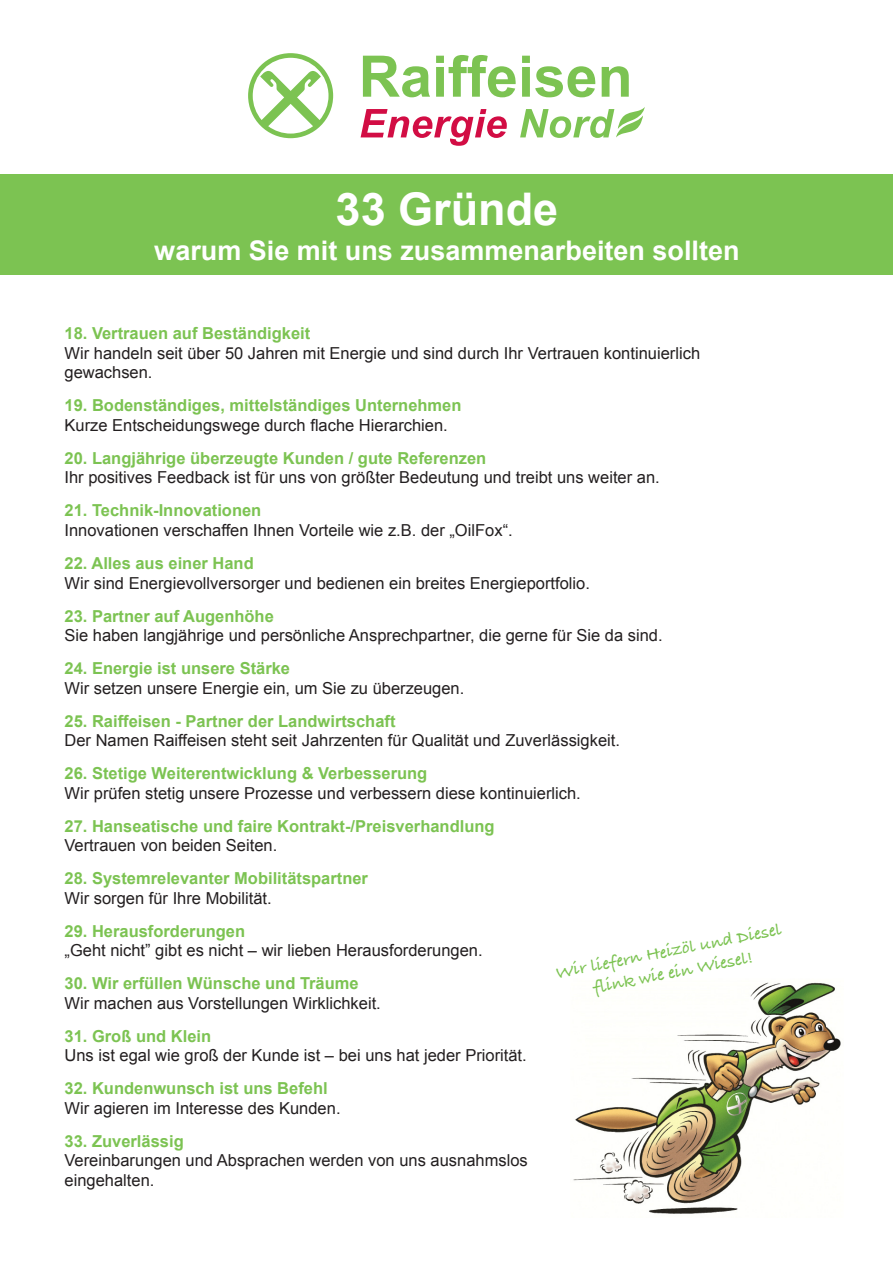
<style>
.page{position:relative;width:893px;height:1263px;background:#fff}
.page>*{position:absolute;margin:0;border:0;box-sizing:border-box;transform-origin:0 0}
.t1{font:700 45px "Arial";color:#fff}
.t2{font:700 27px "Arial";color:#fff}
.t3{font:18px/21.6px "Bradley Hand ITCTT Bold";color:#7cc352;text-align:center}
.t4{font:16.5px/19.5px "Arial";color:#231f20}
.t5{font:700 16.5px "Arial";color:#7cc352}
</style>
<div class="page">
<img style="left:573px;top:982px;width:268px;height:232px">
<div style="left:0;top:174px;width:893px;height:101px;background:#7cc352"></div>
<svg style="left:363px;top:55px;width:266px;height:42px"></svg>
<svg style="left:248px;top:53px;width:85px;height:85px"></svg>
<svg style="left:361px;top:109px;width:146px;height:37px"></svg>
<svg style="left:520px;top:107px;width:125px;height:31px"></svg>
<h1 class="t1" style="left:336px;top:179px;width:224px">33 Gründe</h1>
<h2 class="t2" style="left:154px;top:232px;width:587px">warum Sie mit uns zusammenarbeiten sollten</h2>
<p class="t5" style="left:65px;top:323px;width:247px">18. Vertrauen auf Beständigkeit</p>
<p class="t4" style="left:65px;top:344px;width:637px">Wir handeln seit über 50 Jahren mit Energie und sind durch Ihr Vertrauen kontinuierlich gewachsen.</p>
<p class="t5" style="left:65px;top:395px;width:399px">19. Bodenständiges, mittelständiges Unternehmen</p>
<p class="t4" style="left:65px;top:416px;width:385px">Kurze Entscheidungswege durch flache Hierarchien.</p>
<p class="t5" style="left:65px;top:447px;width:423px">20. Langjährige überzeugte Kunden / gute Referenzen</p>
<p class="t4" style="left:65px;top:468px;width:597px">Ihr positives Feedback ist für uns von größter Bedeutung und treibt uns weiter an.</p>
<p class="t5" style="left:65px;top:500px;width:198px">21. Technik-Innovationen</p>
<p class="t4" style="left:65px;top:521px;width:450px">Innovationen verschaffen Ihnen Vorteile wie z.B. der „OilFox“.</p>
<p class="t5" style="left:65px;top:552px;width:191px">22. Alles aus einer Hand</p>
<p class="t4" style="left:65px;top:573px;width:527px">Wir sind Energievollversorger und bedienen ein breites Energieportfolio.</p>
<p class="t5" style="left:65px;top:605px;width:211px">23. Partner auf Augenhöhe</p>
<p class="t4" style="left:65px;top:626px;width:600px">Sie haben langjährige und persönliche Ansprechpartner, die gerne für Sie da sind.</p>
<p class="t5" style="left:65px;top:657px;width:227px">24. Energie ist unsere Stärke</p>
<p class="t4" style="left:65px;top:678px;width:401px">Wir setzen unsere Energie ein, um Sie zu überzeugen.</p>
<p class="t5" style="left:65px;top:710px;width:333px">25. Raiffeisen - Partner der Landwirtschaft</p>
<p class="t4" style="left:65px;top:731px;width:557px">Der Namen Raiffeisen steht seit Jahrzenten für Qualität und Zuverlässigkeit.</p>
<p class="t5" style="left:65px;top:762px;width:364px">26. Stetige Weiterentwicklung &amp; Verbesserung</p>
<p class="t4" style="left:65px;top:783px;width:518px">Wir prüfen stetig unsere Prozesse und verbessern diese kontinuierlich.</p>
<p class="t5" style="left:65px;top:815px;width:432px">27. Hanseatische und faire Kontrakt-/Preisverhandlung</p>
<p class="t4" style="left:65px;top:836px;width:214px">Vertrauen von beiden Seiten.</p>
<p class="t5" style="left:65px;top:867px;width:305px">28. Systemrelevanter Mobilitätspartner</p>
<p class="t4" style="left:65px;top:888px;width:209px">Wir sorgen für Ihre Mobilität.</p>
<p class="t5" style="left:65px;top:920px;width:182px">29. Herausforderungen</p>
<p class="t4" style="left:65px;top:941px;width:420px">„Geht nicht” gibt es nicht – wir lieben Herausforderungen.</p>
<p class="t5" style="left:65px;top:972px;width:296px">30. Wir erfüllen Wünsche und Träume</p>
<p class="t4" style="left:65px;top:993px;width:318px">Wir machen aus Vorstellungen Wirklichkeit.</p>
<p class="t5" style="left:65px;top:1025px;width:148px">31. Groß und Klein</p>
<p class="t4" style="left:65px;top:1046px;width:464px">Uns ist egal wie groß der Kunde ist – bei uns hat jeder Priorität.</p>
<p class="t5" style="left:65px;top:1077px;width:265px">32. Kundenwunsch ist uns Befehl</p>
<p class="t4" style="left:65px;top:1098px;width:278px">Wir agieren im Interesse des Kunden.</p>
<p class="t5" style="left:65px;top:1130px;width:121px">33. Zuverlässig</p>
<p class="t4" style="left:65px;top:1151px;width:465px">Vereinbarungen und Absprachen werden von uns ausnahmslos eingehalten.</p>
<p class="t3" style="left:554px;top:961px;width:231px;rotate:-11deg">Wir liefern Heizöl und Diesel fl ink wie ein Wiesel!</p>
</div>
